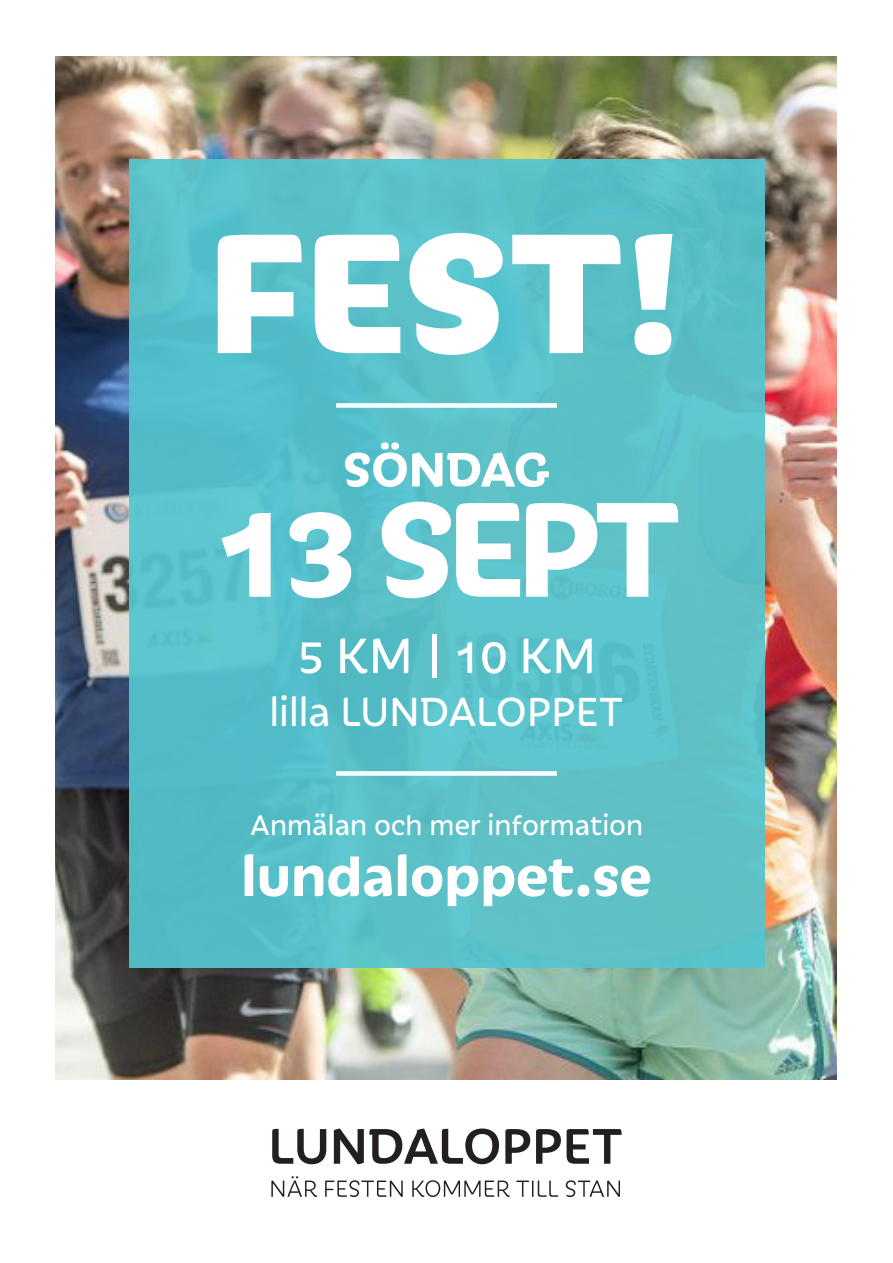
<style>
.page{position:relative;width:893px;height:1263px;background:#fff}
.page>*{position:absolute;margin:0;border:0;box-sizing:border-box;transform-origin:0 0}
.t1{font:800 183.75px "Iskra";color:#fff}
.t2{font:700 145.5px "Iskra";letter-spacing:-.06em;color:#fff}
.t3{font:700 61.2px "Iskra";color:#fff}
.t4{font:53.4px "Iskra";color:#fff}
.t5{font:700 52.05px "Iskra";letter-spacing:-.01em;color:#fff}
.t6{font:43.8px "Iskra";color:#fff}
.t7{font:30.6px "Iskra";color:#fff}
</style>
<div class="page">
<img style="left:56px;top:56px;width:781px;height:1023px">
<svg style="left:272px;top:1129px;width:54px;height:35px"></svg>
<svg style="left:334px;top:1128px;width:165px;height:36px"></svg>
<svg style="left:505px;top:1129px;width:25px;height:35px"></svg>
<svg style="left:536px;top:1129px;width:25px;height:35px"></svg>
<svg style="left:567px;top:1129px;width:55px;height:35px"></svg>
<svg style="left:271px;top:1176px;width:46px;height:21px"></svg>
<svg style="left:325px;top:1180px;width:78px;height:17px"></svg>
<svg style="left:412px;top:1180px;width:98px;height:17px"></svg>
<svg style="left:516px;top:1180px;width:42px;height:17px"></svg>
<svg style="left:566px;top:1180px;width:54px;height:17px"></svg>
<div style="left:129px;top:159px;width:635px;height:808px;background:#5ac0c8"></div>
<div style="left:336px;top:403px;width:221px;height:5px;background:#fff"></div>
<div style="left:336px;top:771px;width:221px;height:5px;background:#fff"></div>
<p class="t1" style="left:208px;top:155px;width:478px">FEST!</p>
<p class="t5" style="left:343px;top:432px;width:209px">SÖNDAG</p>
<p class="t2" style="left:212px;top:443px;width:471px">13 SEPT</p>
<p class="t4" style="left:297px;top:619px;width:300px">5 KM | 10 KM</p>
<p class="t6" style="left:270px;top:681px;width:355px">lilla LUNDALOPPET</p>
<p class="t7" style="left:250px;top:804px;width:395px">Anmälan och mer information</p>
<p class="t3" style="left:241px;top:831px;width:412px">lundaloppet.se</p>
</div>
